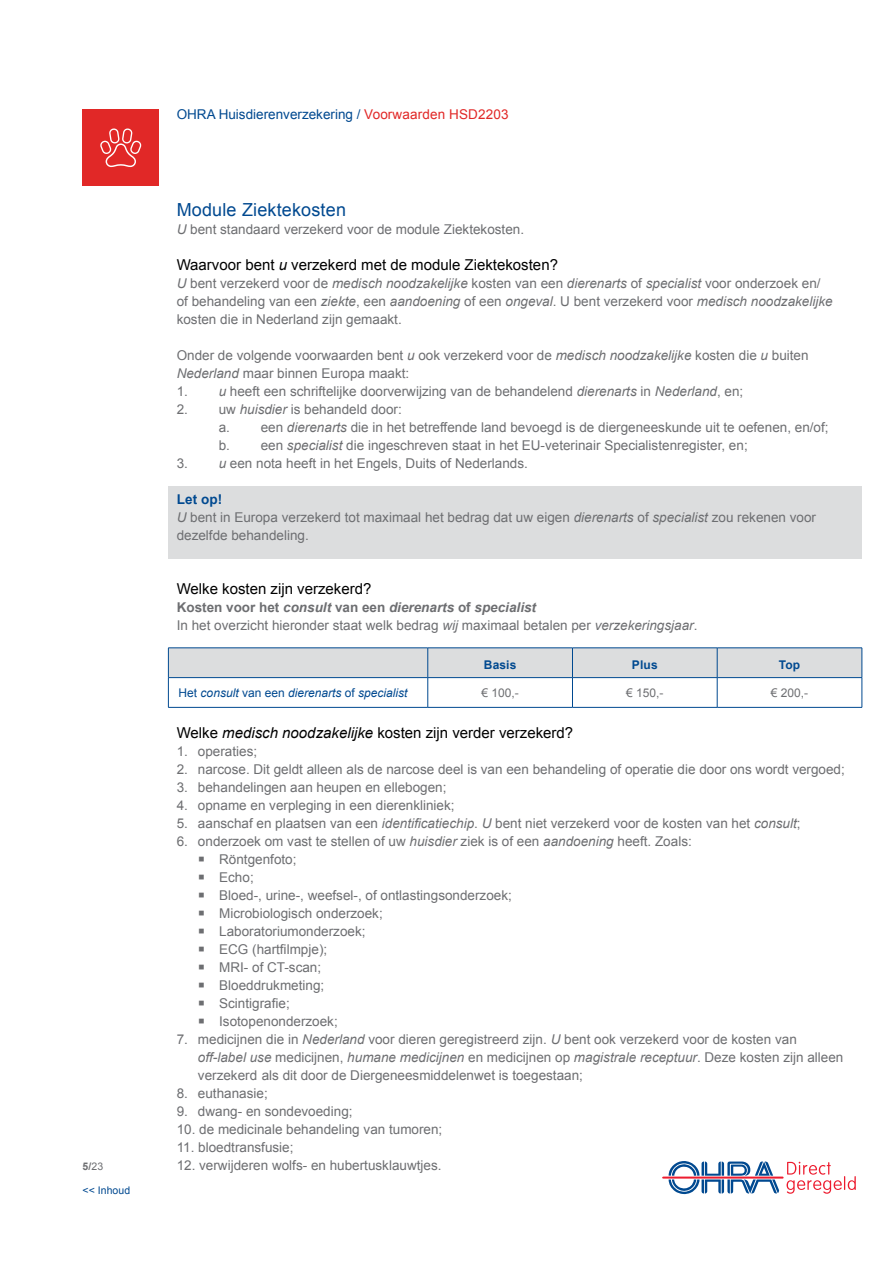
<style>
.page{position:relative;width:893px;height:1263px;background:#fff}
.page>*{position:absolute;margin:0;border:0;box-sizing:border-box;transform-origin:0 0}
.t1{font:18px "Arial";letter-spacing:.01em;color:#004990}
.t2{font:15px "Arial";color:#000}
.t3{font:13.5px/18px "Arial";color:#6d6e71}
.t4{font:13.5px "Arial";color:#004990}
.t5{font:italic 12px "Arial";color:#004990}
.t6{font:12px "Arial";color:#6d6e71}
.t7{font:700 12px "Arial";letter-spacing:.01em;color:#004990}
.t8{font:10.5px "Arial";letter-spacing:.005em;color:#004990}
.t9{font:700 10.5px "Arial";color:#6d6e71}
.s1{font-weight:400}
.s2{color:#e12827}
.s3{font-style:italic}
.s4{font-weight:700;color:#004990}
.s5{font-weight:700}
.s6{font-weight:700;font-style:italic}
.s7{font-style:normal}
.s8{font-size:21px}
</style>
<div class="page">
<div style="left:82px;top:110px;width:77px;height:76px;background:#e12827"></div>
<svg style="left:100px;top:128px;width:41px;height:39px"></svg>
<div style="left:168px;top:486px;width:694px;height:73px;background:#dcddde"></div>
<svg style="left:168px;top:648px;width:695px;height:59px"></svg>
<hr style="left:168px;top:707px;width:260px;height:1px;background:#004990">
<hr style="left:428px;top:707px;width:144px;height:1px;background:#004990">
<hr style="left:572px;top:707px;width:145px;height:1px;background:#004990">
<hr style="left:717px;top:707px;width:145px;height:1px;background:#004990">
<hr style="left:168px;top:677px;width:260px;height:1px;background:#004990">
<hr style="left:428px;top:677px;width:144px;height:1px;background:#004990">
<hr style="left:572px;top:677px;width:145px;height:1px;background:#004990">
<hr style="left:717px;top:677px;width:145px;height:1px;background:#004990">
<hr style="left:662px;top:1176px;width:121px;height:2px;background:#ed1c2f">
<svg style="left:669px;top:1161px;width:110px;height:33px"></svg>
<svg style="left:787px;top:1162px;width:69px;height:32px"></svg>
<p class="t9" style="left:82px;top:1159px;width:22px">5/<span class="s1">23</span></p>
<p class="t8" style="left:82px;top:1184px;width:49px">&lt;&lt; Inhoud</p>
<p class="t4" style="left:177px;top:106px;width:333px">OHRA Huisdierenverzekering / <span class="s2">Voorwaarden HSD2203</span></p>
<h1 class="t1" style="left:177px;top:198px;width:171px">Module Ziektekosten</h1>
<p class="t3" style="left:177px;top:220px;width:349px"><span class="s3">U</span> bent standaard verzekerd voor de module Ziektekosten.</p>
<p class="t2" style="left:177px;top:255px;width:383px">Waarvoor bent <span class="s3">u</span> verzekerd met de module Ziektekosten?</p>
<p class="t3" style="left:177px;top:274px;width:657px"><span class="s3">U</span> bent verzekerd voor de <span class="s3">medisch noodzakelijke</span> kosten van een <span class="s3">dierenarts</span> of <span class="s3">specialist</span> voor onderzoek en/ of behandeling van een <span class="s3">ziekte</span>, een <span class="s3">aandoening</span> of een <span class="s3">ongeval</span>. U bent verzekerd voor <span class="s3">medisch noodzakelijke </span>kosten die in Nederland zijn gemaakt.</p>
<p class="t3" style="left:177px;top:346px;width:633px">Onder de volgende voorwaarden bent <span class="s3">u</span> ook verzekerd voor de <span class="s3">medisch noodzakelijke</span> kosten die <span class="s3">u</span> buiten<br><span class="s3">Nederland</span> maar binnen Europa maakt:</p>
<p class="t3" style="left:177px;top:382px;width:568px">1. <span class="s3">u</span> heeft een schriftelijke doorverwijzing van de behandelend <span class="s3">dierenarts</span> in <span class="s3">Nederland</span>, en;</p>
<p class="t3" style="left:219px;top:400px;width:611px;text-indent:-42px">2. uw <span class="s3">huisdier</span> is behandeld door:<br>a. een <span class="s3">dierenarts</span> die in het betreffende land bevoegd is de diergeneeskunde uit te oefenen, en/of; b. een <span class="s3">specialist</span> die ingeschreven staat in het EU-veterinair Specialistenregister, en;</p>
<p class="t3" style="left:177px;top:454px;width:353px">3. <span class="s3">u</span> een nota heeft in het Engels, Duits of Nederlands.</p>
<p class="t3" style="left:177px;top:490px;width:641px"><span class="s4">Let op!<br></span><span class="s3">U</span> bent in Europa verzekerd tot maximaal het bedrag dat uw eigen <span class="s3">dierenarts</span> of <span class="s3">specialist</span> zou rekenen voor dezelfde behandeling.</p>
<p class="t2" style="left:177px;top:579px;width:196px">Welke kosten zijn verzekerd?</p>
<p class="t3" style="left:177px;top:598px;width:522px"><span class="s5">Kosten voor het</span> <span class="s6">consult</span> <span class="s5">van een</span> <span class="s6">dierenarts</span> <span class="s5">of</span> <span class="s6">specialist<br></span>In het overzicht hieronder staat welk bedrag <span class="s3">wij</span> maximaal betalen per <span class="s3">verzekeringsjaar</span>.</p>
<p class="t7" style="left:484px;top:656px;width:34px">Basis</p>
<p class="t7" style="left:632px;top:656px;width:27px">Plus</p>
<p class="t7" style="left:779px;top:656px;width:23px">Top</p>
<p class="t5" style="left:179px;top:685px;width:230px"><span class="s7">Het</span> consult <span class="s7">van een</span> dierenarts <span class="s7">of</span> specialist</p>
<p class="t6" style="left:481px;top:685px;width:39px">€ 100,-</p>
<p class="t6" style="left:626px;top:685px;width:39px">€ 150,-</p>
<p class="t6" style="left:771px;top:685px;width:39px">€ 200,-</p>
<p class="t2" style="left:177px;top:723px;width:398px">Welke <span class="s3">medisch noodzakelijke</span> kosten zijn verder verzekerd?</p>
<p class="t3" style="left:177px;top:742px;width:82px">1. operaties;</p>
<p class="t3" style="left:177px;top:760px;width:670px">2. narcose. Dit geldt alleen als de narcose deel is van een behandeling of operatie die door ons wordt vergoed;</p>
<p class="t3" style="left:177px;top:778px;width:271px">3. behandelingen aan heupen en ellebogen;</p>
<p class="t3" style="left:177px;top:796px;width:279px">4. opname en verpleging in een dierenkliniek;</p>
<p class="t3" style="left:177px;top:814px;width:625px">5. aanschaf en plaatsen van een <span class="s3">identificatiechip</span>. <span class="s3">U</span> bent niet verzekerd voor de kosten van het <span class="s3">consult</span>;</p>
<p class="t3" style="left:177px;top:832px;width:517px">6. onderzoek om vast te stellen of uw <span class="s3">huisdier</span> ziek is of een <span class="s3">aandoening</span> heeft. Zoals:</p>
<p class="t3" style="left:198px;top:850px;width:100px"><span class="s8">▪</span> Röntgenfoto;</p>
<p class="t3" style="left:198px;top:868px;width:57px"><span class="s8">▪</span> Echo;</p>
<p class="t3" style="left:198px;top:886px;width:315px"><span class="s8">▪</span> Bloed-, urine-, weefsel-, of ontlastingsonderzoek;</p>
<p class="t3" style="left:198px;top:904px;width:186px"><span class="s8">▪</span> Microbiologisch onderzoek;</p>
<p class="t3" style="left:198px;top:922px;width:169px"><span class="s8">▪</span> Laboratoriumonderzoek;</p>
<p class="t3" style="left:198px;top:940px;width:131px"><span class="s8">▪</span> ECG (hartfilmpje);</p>
<p class="t3" style="left:198px;top:958px;width:125px"><span class="s8">▪</span> MRI- of CT-scan;</p>
<p class="t3" style="left:198px;top:976px;width:128px"><span class="s8">▪</span> Bloeddrukmeting;</p>
<p class="t3" style="left:198px;top:994px;width:93px"><span class="s8">▪</span> Scintigrafie;</p>
<p class="t3" style="left:198px;top:1012px;width:141px"><span class="s8">▪</span> Isotopenonderzoek;</p>
<p class="t3" style="left:198px;top:1030px;width:647px;text-indent:-21px">7. medicijnen die in <span class="s3">Nederland</span> voor dieren geregistreerd zijn. <span class="s3">U</span> bent ook verzekerd voor de kosten van <span class="s3">off-label use</span> medicijnen, <span class="s3">humane medicijnen</span> en medicijnen op <span class="s3">magistrale receptuur</span>. Deze kosten zijn alleen verzekerd als dit door de Diergeneesmiddelenwet is toegestaan;</p>
<p class="t3" style="left:177px;top:1084px;width:93px">8. euthanasie;</p>
<p class="t3" style="left:177px;top:1102px;width:177px">9. dwang- en sondevoeding;</p>
<p class="t3" style="left:177px;top:1120px;width:267px">10. de medicinale behandeling van tumoren;</p>
<p class="t3" style="left:177px;top:1138px;width:118px">11. bloedtransfusie;</p>
<p class="t3" style="left:177px;top:1156px;width:266px">12. verwijderen wolfs- en hubertusklauwtjes.</p>
</div>
